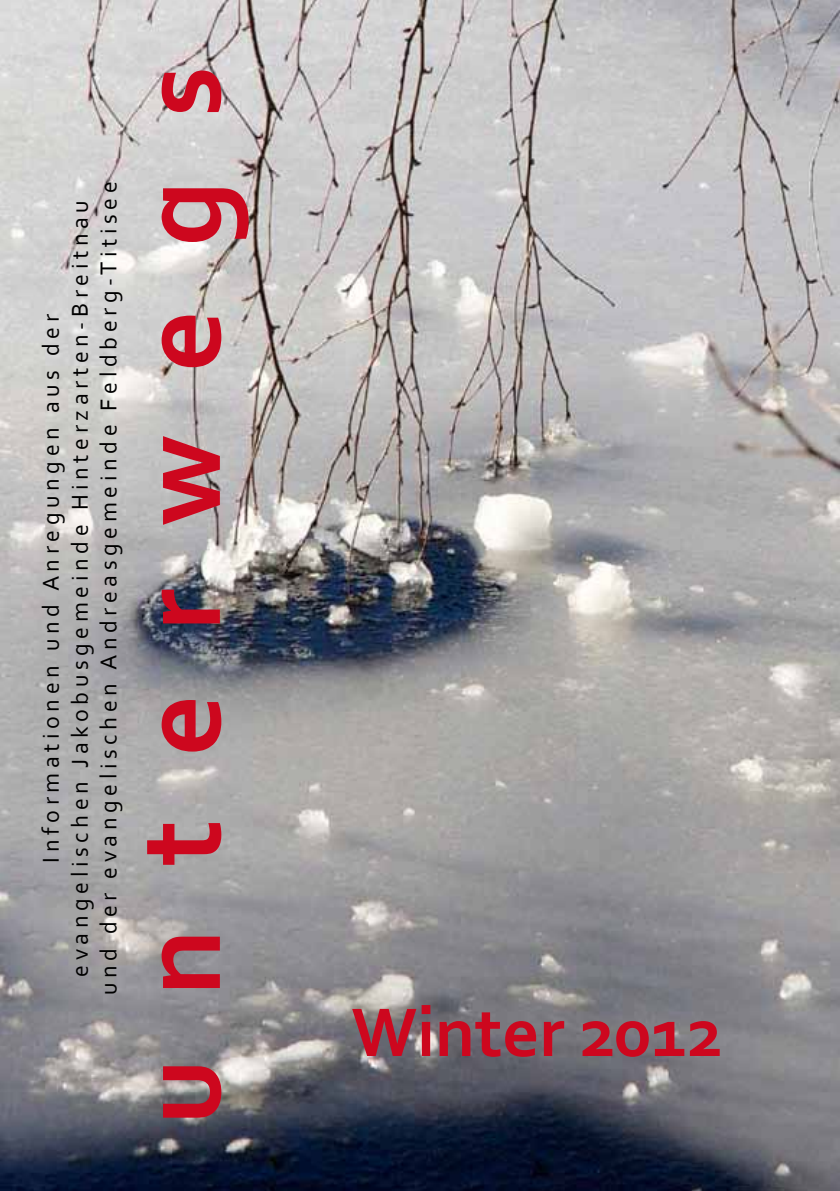
<style>
.page{position:relative;width:840px;height:1191px;background:#fff}
.page>*{position:absolute;margin:0;border:0;box-sizing:border-box;transform-origin:0 0}
.t1{font:700 120px "Corbel";letter-spacing:.53em;color:#cd071e}
.t2{font:700 72px "Corbel";color:#cd071e}
.t3{font:24px/28.8px "Corbel";letter-spacing:.19em;color:#000;text-align:center}
</style>
<div class="page">
<img style="left:0;top:0;width:839px;height:1191px">
<p class="t3" style="left:36px;top:995px;width:815px;rotate:-90deg">Informationen und Anregungen aus der<br>evangelischen Jakobusgemeinde Hinterzarten-Breitnau und der evangelischen Andreasgemeinde Feldberg-Titisee</p>
<h1 class="t1" style="left:106px;top:1124px;width:1060px;rotate:-90deg">unterwegs</h1>
<h2 class="t2" style="left:351px;top:987px;width:372px">Winter 2012</h2>
</div>
